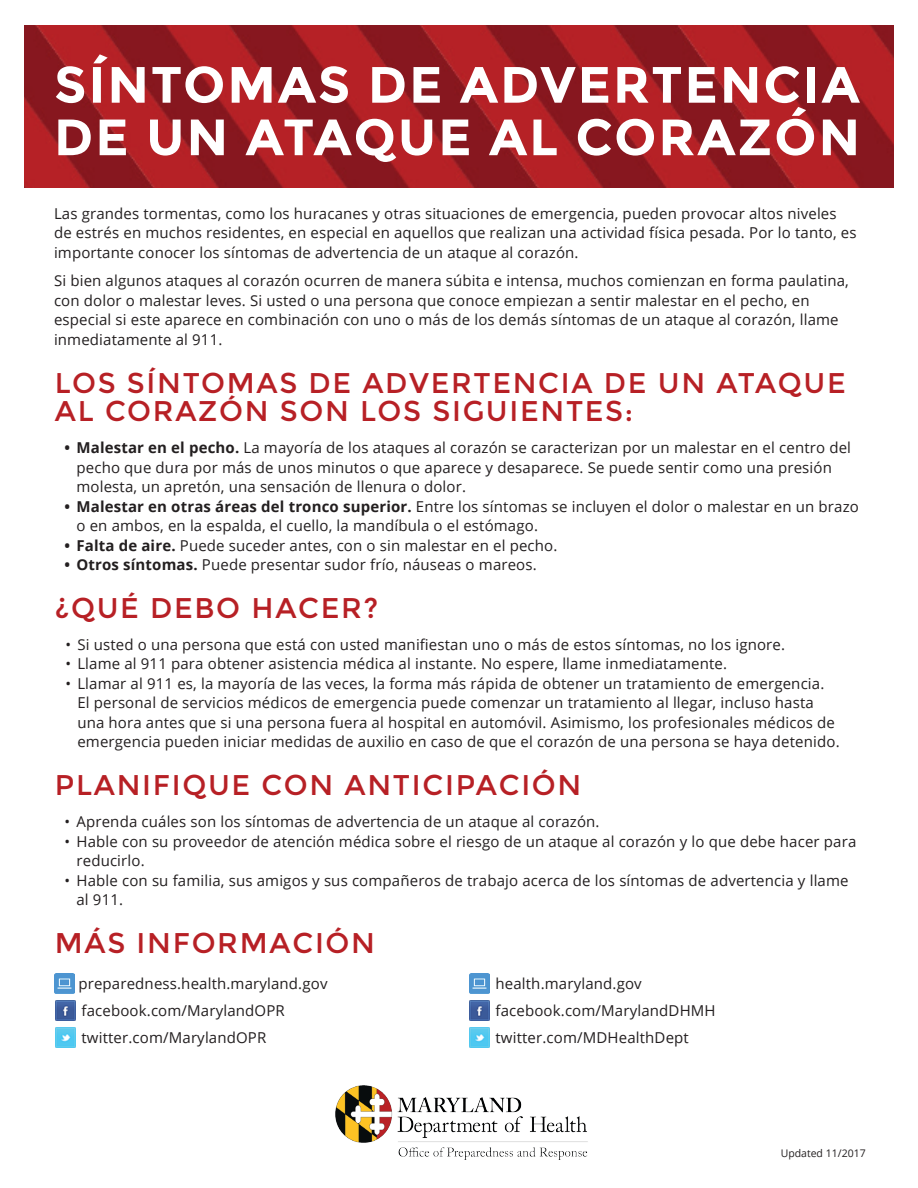
<style>
.page{position:relative;width:918px;height:1188px;background:#fff}
.page>*{position:absolute;margin:0;border:0;box-sizing:border-box;transform-origin:0 0}
.t1{font:700 51px/52.5px "Montserrat";letter-spacing:.04em;color:#fff}
.t2{font:28.5px/28.5px "Montserrat";letter-spacing:.06em;color:#b72025}
.t3{font:15px/19.5px "Open Sans";letter-spacing:.01em;color:#231f20}
.t4{font:10.5px "Open Sans";color:#231f20}
.s1{font-weight:700}
</style>
<div class="page">
<img style="left:335px;top:1086px;width:253px;height:74px">
<img style="left:25px;top:26px;width:868px;height:161px">
<img style="left:54px;top:974px;width:20px;height:19px">
<img style="left:56px;top:1001px;width:20px;height:19px">
<img style="left:56px;top:1028px;width:20px;height:19px">
<img style="left:470px;top:974px;width:20px;height:19px">
<img style="left:470px;top:1001px;width:20px;height:19px">
<img style="left:470px;top:1028px;width:20px;height:19px">
<p class="t1" style="left:54px;top:59px;width:808px">SÍNTOMAS DE ADVERTENCIA<br>DE UN ATAQUE AL CORAZÓN</p>
<p class="t3" style="left:54px;top:203px;width:804px">Las grandes tormentas, como los huracanes y otras situaciones de emergencia, pueden provocar altos niveles de estrés en muchos residentes, en especial en aquellos que realizan una actividad física pesada. Por lo tanto, es importante conocer los síntomas de advertencia de un ataque al corazón.</p>
<p class="t3" style="left:54px;top:271px;width:796px">Si bien algunos ataques al corazón ocurren de manera súbita e intensa, muchos comienzan en forma paulatina, con dolor o malestar leves. Si usted o una persona que conoce empiezan a sentir malestar en el pecho, en especial si este aparece en combinación con uno o más de los demás síntomas de un ataque al corazón, llame inmediatamente al 911.</p>
<p class="t2" style="left:55px;top:369px;width:792px">LOS SÍNTOMAS DE ADVERTENCIA DE UN ATAQUE<br>AL CORAZÓN SON LOS SIGUIENTES:</p>
<p class="t3" style="left:76px;top:438px;width:776px;text-indent:-12px"><span class="s1">• Malestar en el pecho.</span> La mayoría de los ataques al corazón se caracterizan por un malestar en el centro del pecho que dura por más de unos minutos o que aparece y desaparece. Se puede sentir como una presión molesta, un apretón, una sensación de llenura o dolor.</p>
<p class="t3" style="left:76px;top:496px;width:784px;text-indent:-12px"><span class="s1">• Malestar en otras áreas del tronco superior.</span> Entre los síntomas se incluyen el dolor o malestar en un brazo o en ambos, en la espalda, el cuello, la mandíbula o el estómago.</p>
<p class="t3" style="left:64px;top:535px;width:494px"><span class="s1">• Falta de aire.</span> Puede suceder antes, con o sin malestar en el pecho.</p>
<p class="t3" style="left:64px;top:555px;width:474px"><span class="s1">• Otros síntomas.</span> Puede presentar sudor frío, náuseas o mareos.</p>
<p class="t2" style="left:55px;top:594px;width:325px">¿QUÉ DEBO HACER?</p>
<p class="t3" style="left:65px;top:634px;width:721px">• Si usted o una persona que está con usted manifiestan uno o más de estos síntomas, no los ignore.</p>
<p class="t3" style="left:65px;top:654px;width:663px">• Llame al 911 para obtener asistencia médica al instante. No espere, llame inmediatamente.</p>
<p class="t3" style="left:77px;top:673px;width:764px;text-indent:-12px">• Llamar al 911 es, la mayoría de las veces, la forma más rápida de obtener un tratamiento de emergencia.<br>El personal de servicios médicos de emergencia puede comenzar un tratamiento al llegar, incluso hasta una hora antes que si una persona fuera al hospital en automóvil. Asimismo, los profesionales médicos de emergencia pueden iniciar medidas de auxilio en caso de que el corazón de una persona se haya detenido.</p>
<p class="t2" style="left:55px;top:771px;width:528px">PLANIFIQUE CON ANTICIPACIÓN</p>
<p class="t3" style="left:64px;top:811px;width:537px">• Aprenda cuáles son los síntomas de advertencia de un ataque al corazón.</p>
<p class="t3" style="left:76px;top:831px;width:781px;text-indent:-12px">• Hable con su proveedor de atención médica sobre el riesgo de un ataque al corazón y lo que debe hacer para reducirlo.</p>
<p class="t3" style="left:76px;top:870px;width:774px;text-indent:-12px">• Hable con su familia, sus amigos y sus compañeros de trabajo acerca de los síntomas de advertencia y llame al 911.</p>
<p class="t2" style="left:55px;top:929px;width:322px">MÁS INFORMACIÓN</p>
<p class="t3" style="left:78px;top:973px;width:251px">preparedness.health.maryland.gov</p>
<p class="t3" style="left:82px;top:1000px;width:205px">facebook.com/MarylandOPR</p>
<p class="t3" style="left:82px;top:1027px;width:186px">twitter.com/MarylandOPR</p>
<p class="t3" style="left:496px;top:973px;width:148px">health.maryland.gov</p>
<p class="t3" style="left:496px;top:1000px;width:222px">facebook.com/MarylandDHMH</p>
<p class="t3" style="left:496px;top:1027px;width:195px">twitter.com/MDHealthDept</p>
<p class="t4" style="left:781px;top:1146px;width:87px">Updated 11/2017</p>
</div>
